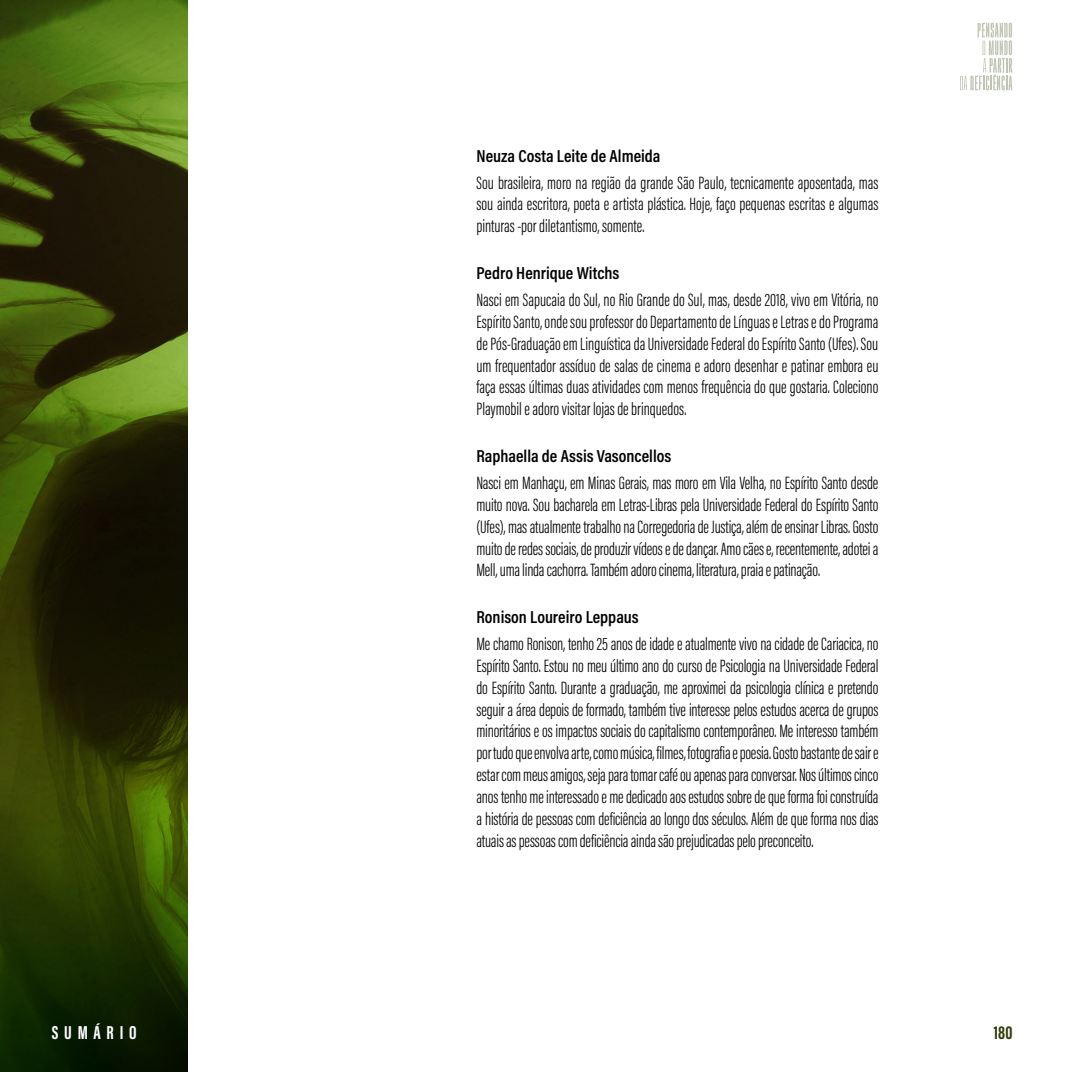
<style>
.page{position:relative;width:1072px;height:1072px;background:#fff}
.page>*{position:absolute;margin:0;border:0;box-sizing:border-box;transform-origin:0 0}
.t1{font:700 19.25px "Acumin Pro Extra Cond";letter-spacing:.3em;color:#fff}
.t2{font:700 19.25px "Acumin Pro Extra Cond";color:#2d3c04}
.t3{font:300 18.38px/21.9px "Acumin Pro Extra Cond";letter-spacing:-.005em;color:#000;text-align:justify}
.t4{font:600 17.5px "Acumin Pro Cond";color:#000}
</style>
<div class="page">
<img style="left:0;top:0;width:188px;height:1071px">
<svg style="left:960px;top:23px;width:52px;height:67px"></svg>
<p class="t4" style="left:476px;top:144px;width:185px">Neuza Costa Leite de Almeida</p>
<p class="t3" style="left:476px;top:171px;width:403px">Sou brasileira, moro na região da grande São Paulo, tecnicamente aposentada, mas sou ainda escritora, poeta e artista plástica. Hoje, faço pequenas escritas e algumas pinturas -por diletantismo, somente.</p>
<p class="t4" style="left:476px;top:261px;width:144px">Pedro Henrique Witchs</p>
<p class="t3" style="left:476px;top:289px;width:403px">Nasci em Sapucaia do Sul, no Rio Grande do Sul, mas, desde 2018, vivo em Vitória, no Espírito Santo, onde sou professor do Departamento de Línguas e Letras e do Programa de Pós-Graduação em Linguística da Universidade Federal do Espírito Santo (Ufes). Sou um frequentador assíduo de salas de cinema e adoro desenhar e patinar embora eu faça essas últimas duas atividades com menos frequência do que gostaria. Coleciono Playmobil e adoro visitar lojas de brinquedos.</p>
<p class="t4" style="left:476px;top:444px;width:196px">Raphaella de Assis Vasoncellos</p>
<p class="t3" style="left:476px;top:472px;width:403px">Nasci em Manhaçu, em Minas Gerais, mas moro em Vila Velha, no Espírito Santo desde muito nova. Sou bacharela em Letras-Libras pela Universidade Federal do Espírito Santo (Ufes), mas atualmente trabalho na Corregedoria de Justiça, além de ensinar Libras. Gosto muito de redes sociais, de produzir vídeos e de dançar. Amo cães e, recentemente, adotei a Mell, uma linda cachorra. Também adoro cinema, literatura, praia e patinação.</p>
<p class="t4" style="left:476px;top:605px;width:164px">Ronison Loureiro Leppaus</p>
<p class="t3" style="left:476px;top:633px;width:403px">Me chamo Ronison, tenho 25 anos de idade e atualmente vivo na cidade de Cariacica, no Espírito Santo. Estou no meu último ano do curso de Psicologia na Universidade Federal do Espírito Santo. Durante a graduação, me aproximei da psicologia clínica e pretendo seguir a área depois de formado, também tive interesse pelos estudos acerca de grupos minoritários e os impactos sociais do capitalismo contemporâneo. Me interesso também por tudo que envolva arte, como música, filmes, fotografia e poesia. Gosto bastante de sair e estar com meus amigos, seja para tomar café ou apenas para conversar. Nos últimos cinco anos tenho me interessado e me dedicado aos estudos sobre de que forma foi construída a história de pessoas com deficiência ao longo dos séculos. Além de que forma nos dias atuais as pessoas com deficiência ainda são prejudicadas pelo preconceito.</p>
<p class="t1" style="left:52px;top:1020px;width:86px">SUMÁRIO</p>
<p class="t2" style="left:993px;top:1020px;width:20px">180</p>
</div>
